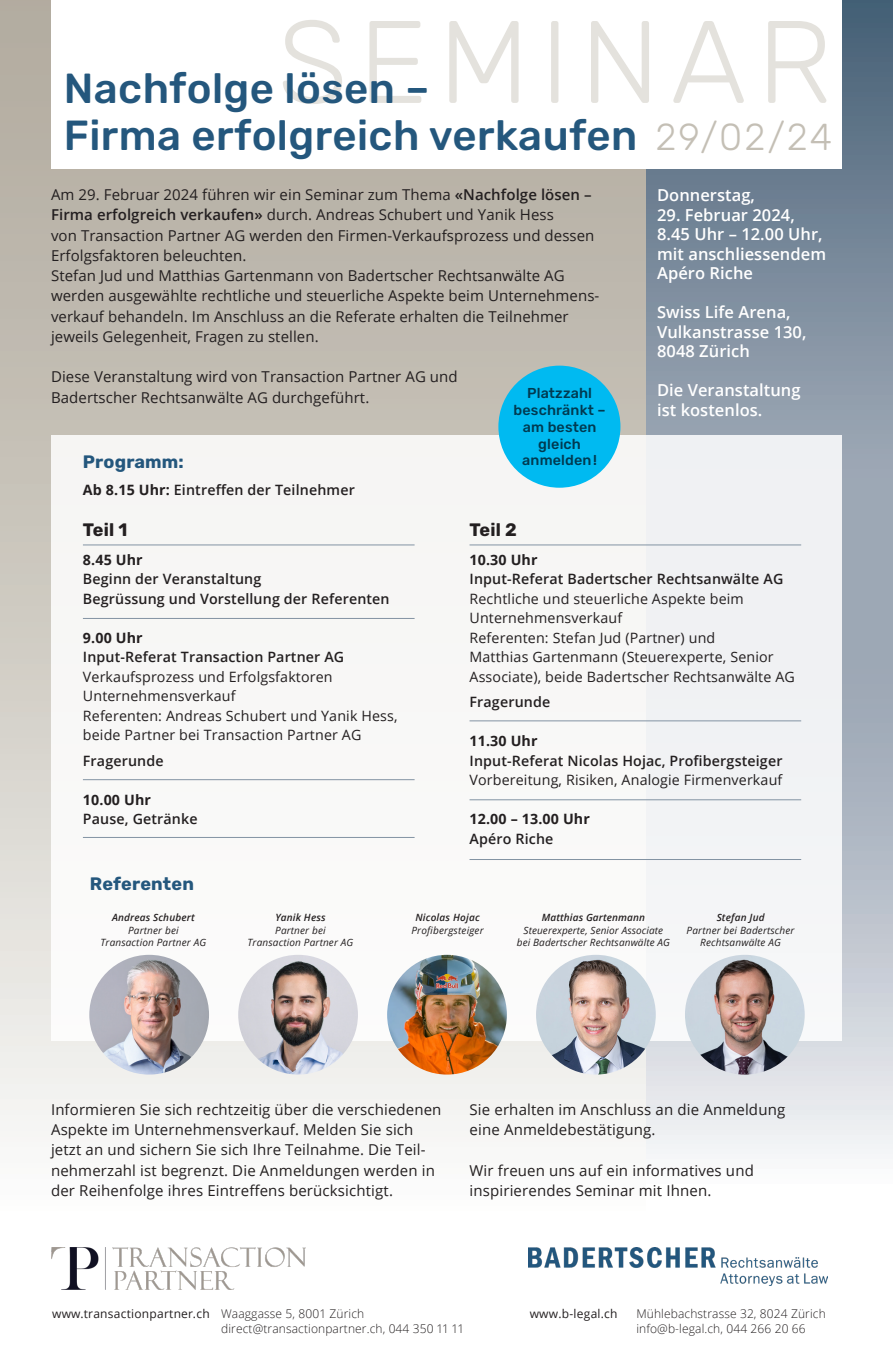
<style>
.page{position:relative;width:893px;height:1361px;background:#fff}
.page>*{position:absolute;margin:0;border:0;box-sizing:border-box;transform-origin:0 0}
.t1{font:300 117px "Rubik";letter-spacing:.09em;color:#e4e2dd}
.t2{font:500 42px/46.5px "Rubik";letter-spacing:.01em;color:#24577d}
.t3{font:300 37.5px "Rubik";color:#c4bfb5}
.t4{font:700 18px "Rubik";letter-spacing:.01em;color:#24577d}
.t5{font:700 18px "Rubik";letter-spacing:.01em;color:#231f20}
.t6{font:600 16.5px/19.5px "Open Sans";letter-spacing:.005em;color:#fff}
.t7{font:15px/20.2px "Open Sans";letter-spacing:.005em;color:#231f20}
.t8{font:500 14.4px/16.8px "Rubik";letter-spacing:.01em;color:#003a51;text-align:center}
.t9{font:14.25px/19.5px "Open Sans";letter-spacing:.01em;color:#231f20}
.t10{font:600 14.25px/19.5px "Open Sans";letter-spacing:.01em;color:#231f20}
.t11{font:700 14.25px "Open Sans";letter-spacing:.01em;color:#231f20}
.t12{font:300 12px/15px "Open Sans";letter-spacing:.01em;color:#231f20}
.t13{font:12px "Open Sans";letter-spacing:.02em;color:#231f20}
.t14{font:italic 10.05px/12.3px "Open Sans";letter-spacing:.015em;color:#231f20;text-align:center}
.t15{font:italic 600 10.05px "Open Sans";letter-spacing:.015em;color:#231f20}
.s1{font-weight:600}
.s2{font-weight:700}
.s3{font-weight:400}
</style>
<div class="page">
<div style="left:0;top:0;width:671px;height:1210px;background:linear-gradient(to bottom,#ada598,#f7f7f4)"></div>
<svg style="left:646px;top:0;width:247px;height:1210px;background:#a4afbb"></svg>
<div style="left:51px;top:0;width:791px;height:168px;background:#fff"></div>
<div style="left:51px;top:435px;width:791px;height:605px;background:#f7f7f6"></div>
<img style="left:528px;top:1247px;width:299px;height:39px">
<img style="left:51px;top:1247px;width:255px;height:42px">
<hr style="left:469px;top:720px;width:332px;height:1px;background:#8393a3">
<hr style="left:469px;top:799px;width:332px;height:1px;background:#8393a3">
<hr style="left:469px;top:859px;width:332px;height:1px;background:#8393a3">
<hr style="left:469px;top:545px;width:332px;height:1px;background:#8393a3">
<hr style="left:83px;top:618px;width:332px;height:1px;background:#8393a3">
<hr style="left:83px;top:837px;width:332px;height:1px;background:#8393a3">
<hr style="left:83px;top:545px;width:332px;height:1px;background:#8393a3">
<hr style="left:83px;top:779px;width:332px;height:1px;background:#8393a3">
<div style="left:498px;top:366px;width:122px;height:122px;background:#00baf1;border-radius:50%"></div>
<img style="left:89px;top:955px;width:120px;height:119px;border-radius:60px">
<img style="left:238px;top:955px;width:120px;height:119px;border-radius:60px">
<img style="left:536px;top:955px;width:120px;height:119px;border-radius:60px">
<img style="left:387px;top:955px;width:120px;height:119px;border-radius:60px">
<img style="left:685px;top:955px;width:120px;height:119px;border-radius:60px">
<h1 class="t1" style="left:277px;top:-3px;width:556px">SEMINAR</h1>
<h3 class="t3" style="left:655px;top:116px;width:178px">29/02/24</h3>
<h2 class="t2" style="left:64px;top:66px;width:575px">Nachfolge lösen –<br>Firma erfolgreich verkaufen</h2>
<p class="t7" style="left:51px;top:184px;width:550px">Am 29. Februar 2024 führen wir ein Seminar zum Thema <span class="s1">«Nachfolge lösen – Firma erfolgreich verkaufen»</span> durch. Andreas Schubert und Yanik Hess<br>von Transaction Partner AG werden den Firmen-Verkaufsprozess und dessen Erfolgsfaktoren beleuchten.<br>Stefan Jud und Matthias Gartenmann von Badertscher Rechtsanwälte AG werden ausgewählte rechtliche und steuerliche Aspekte beim Unternehmens&shy;verkauf behandeln. Im Anschluss an die Referate erhalten die Teilnehmer jeweils Gelegenheit, Fragen zu stellen.</p>
<p class="t7" style="left:51px;top:366px;width:408px">Diese Veranstaltung wird von Transaction Partner AG und<br>Badertscher Rechtsanwälte AG durchgeführt.</p>
<p class="t8" style="left:514px;top:385px;width:94px">Platzzahl beschränkt – am besten gleich anmelden!</p>
<p class="t4" style="left:83px;top:451px;width:102px">Programm:</p>
<p class="t10" style="left:83px;top:480px;width:273px"><span class="s2">Ab 8.15 Uhr:</span> Eintreffen der Teilnehmer</p>
<p class="t5" style="left:83px;top:519px;width:46px">Teil 1</p>
<p class="t5" style="left:470px;top:519px;width:49px">Teil 2</p>
<p class="t6" style="left:657px;top:185px;width:99px">Donnerstag,</p>
<p class="t6" style="left:657px;top:205px;width:171px">29. Februar 2024,<br>8.45 Uhr – 12.00 Uhr, mit anschliessendem<br>Apéro Riche</p>
<p class="t6" style="left:657px;top:302px;width:151px">Swiss Life Arena,<br>Vulkanstrasse 130,<br>8048 Zürich</p>
<p class="t6" style="left:657px;top:380px;width:145px">Die Veranstaltung ist kostenlos.</p>
<p class="t11" style="left:83px;top:549px;width:61px">8.45 Uhr</p>
<p class="t10" style="left:83px;top:569px;width:308px">Beginn der Veranstaltung<br>Begrüssung und Vorstellung der Referenten</p>
<p class="t11" style="left:83px;top:627px;width:61px">9.00 Uhr</p>
<p class="t10" style="left:83px;top:647px;width:263px">Input-Referat Transaction Partner AG</p>
<p class="t9" style="left:83px;top:666px;width:316px">Verkaufsprozess und Erfolgsfaktoren Unternehmensverkauf<br>Referenten: Andreas Schubert und Yanik Hess, beide Partner bei Transaction Partner AG</p>
<p class="t10" style="left:83px;top:750px;width:82px">Fragerunde</p>
<p class="t11" style="left:83px;top:789px;width:70px">10.00 Uhr</p>
<p class="t10" style="left:83px;top:809px;width:116px">Pause, Getränke</p>
<p class="t11" style="left:470px;top:549px;width:70px">10.30 Uhr</p>
<p class="t10" style="left:470px;top:569px;width:315px">Input-Referat Badertscher Rechtsanwälte AG</p>
<p class="t9" style="left:470px;top:588px;width:327px">Rechtliche und steuerliche Aspekte beim Unternehmensverkauf<br>Referenten: Stefan Jud (Partner) und<br>Matthias Gartenmann (Steuerexperte, Senior Associate), beide Badertscher Rechtsanwälte AG</p>
<p class="t10" style="left:470px;top:692px;width:82px">Fragerunde</p>
<p class="t11" style="left:470px;top:731px;width:70px">11.30 Uhr</p>
<p class="t10" style="left:470px;top:750px;width:314px">Input-Referat Nicolas Hojac, Profibergsteiger</p>
<p class="t9" style="left:470px;top:770px;width:314px">Vorbereitung, Risiken, Analogie Firmenverkauf</p>
<p class="t11" style="left:470px;top:809px;width:122px">12.00 – 13.00 Uhr</p>
<p class="t10" style="left:470px;top:828px;width:85px">Apéro Riche</p>
<p class="t4" style="left:90px;top:873px;width:106px">Referenten</p>
<p class="t15" style="left:112px;top:911px;width:84px">Andreas Schubert</p>
<p class="t14" style="left:100px;top:923px;width:107px">Partner bei<br>Transaction Partner AG</p>
<p class="t15" style="left:275px;top:911px;width:52px">Yanik Hess</p>
<p class="t14" style="left:247px;top:923px;width:107px">Partner bei<br>Transaction Partner AG</p>
<p class="t15" style="left:415px;top:911px;width:66px">Nicolas Hojac</p>
<p class="t14" style="left:411px;top:923px;width:74px">Profibergsteiger</p>
<p class="t15" style="left:542px;top:911px;width:105px">Matthias Gartenmann</p>
<p class="t14" style="left:517px;top:923px;width:154px">Steuerexperte, Senior Associate bei Badertscher Rechtsanwälte AG</p>
<p class="t15" style="left:717px;top:911px;width:49px">Stefan Jud</p>
<p class="t14" style="left:687px;top:923px;width:109px">Partner bei Badertscher<br>Rechtsanwälte AG</p>
<p class="t7" style="left:51px;top:1098px;width:392px">Informieren Sie sich rechtzeitig über die verschiedenen Aspekte im Unternehmensverkauf. Melden Sie sich jetzt an und sichern Sie sich Ihre Teilnahme. Die Teil&shy;nehmerzahl ist begrenzt. Die Anmeldungen werden in der Reihenfolge ihres Eintreffens berücksichtigt.</p>
<p class="t7" style="left:469px;top:1099px;width:317px">Sie erhalten im Anschluss an die Anmeldung eine Anmeldebestätigung.</p>
<p class="t7" style="left:469px;top:1159px;width:286px">Wir freuen uns auf ein informatives und inspirierendes Seminar mit Ihnen.</p>
<p class="t12" style="left:221px;top:1305px;width:245px;text-indent:-169px"><span class="s3">www.transactionpartner.ch</span> Waaggasse 5, 8001 Zürich direct@transactionpartner.ch, 044 350 11 11</p>
<p class="t13" style="left:530px;top:1305px;width:89px">www.b-legal.ch</p>
<p class="t12" style="left:636px;top:1305px;width:191px">Mühlebachstrasse 32, 8024 Zürich info@b-legal.ch, 044 266 20 66</p>
</div>
